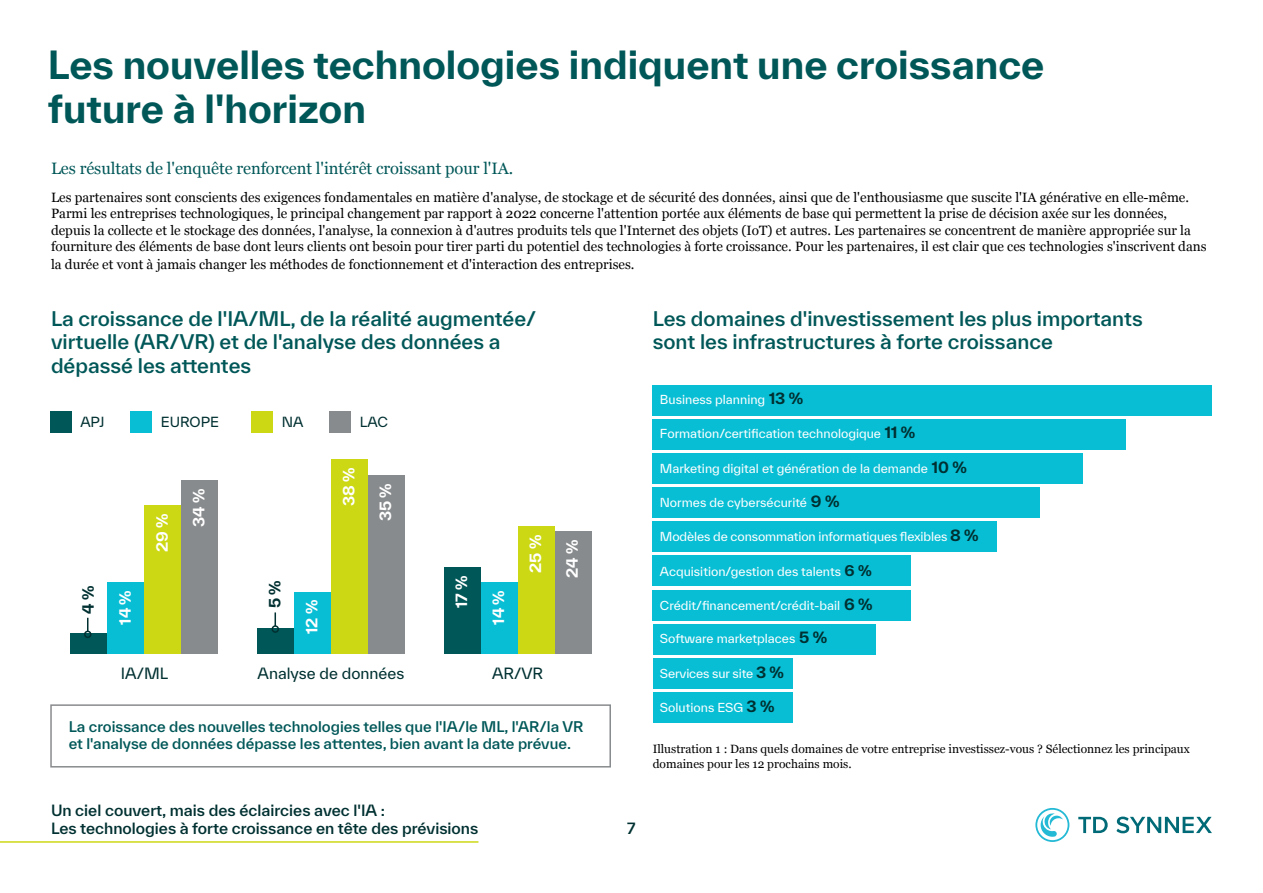
<style>
.page{position:relative;width:1263px;height:893px;background:#fff}
.page>*{position:absolute;margin:0;border:0;box-sizing:border-box;transform-origin:0 0}
.t1{font:700 37.5px/43.5px "TWK Everett";color:#005758}
.t2{font:500 19.5px/23.4px "TWK Everett";color:#005758}
.t3{font:16.5px "Georgia";letter-spacing:-.005em;color:#005758}
.t4{font:500 15px/18px "TWK Everett";color:#003031}
.t5{font:700 15px "TWK Everett";color:#fff}
.t6{font:15px "TWK Everett";color:#003031}
.t7{font:700 15px "TWK Everett";color:#003031}
.t8{font:500 14.25px/17.1px "TWK Everett";color:#005758}
.t9{font:13.5px/16.2px "Georgia";color:#000}
.t10{font:13.5px "TWK Everett";color:#003031}
.t11{font:12px "TWK Everett";color:#fff}
.t12{font:12px/14.4px "Georgia";color:#000}
.s1{font-weight:700;font-size:15px;color:#003031}
.s2{font-weight:700;font-size:14.25px;color:#003031}
</style>
<div class="page">
<svg style="left:1035px;top:808px;width:34px;height:34px"></svg>
<svg style="left:1078px;top:817px;width:30px;height:16px"></svg>
<svg style="left:1116px;top:817px;width:96px;height:16px"></svg>
<div style="left:50px;top:704px;width:561px;height:63px;border:2px solid #888b8d"></div>
<div style="left:181px;top:480px;width:37px;height:174px;background:#888b8d"></div>
<div style="left:144px;top:506px;width:37px;height:148px;background:#ccd814"></div>
<div style="left:107px;top:582px;width:37px;height:72px;background:#08bed5"></div>
<div style="left:70px;top:633px;width:37px;height:21px;background:#005758"></div>
<div style="left:368px;top:475px;width:37px;height:179px;background:#888b8d"></div>
<div style="left:331px;top:460px;width:37px;height:194px;background:#ccd814"></div>
<div style="left:294px;top:592px;width:37px;height:62px;background:#08bed5"></div>
<div style="left:257px;top:628px;width:37px;height:26px;background:#005758"></div>
<div style="left:555px;top:531px;width:37px;height:123px;background:#888b8d"></div>
<div style="left:518px;top:526px;width:37px;height:128px;background:#ccd814"></div>
<div style="left:481px;top:582px;width:37px;height:72px;background:#08bed5"></div>
<div style="left:443px;top:567px;width:37px;height:87px;background:#005758"></div>
<div style="left:50px;top:412px;width:21px;height:21px;background:#005758"></div>
<div style="left:131px;top:412px;width:21px;height:21px;background:#08bed5"></div>
<div style="left:330px;top:412px;width:21px;height:21px;background:#888b8d"></div>
<div style="left:252px;top:412px;width:21px;height:21px;background:#ccd814"></div>
<div style="left:653px;top:692px;width:139px;height:31px;background:#08bed5"></div>
<div style="left:653px;top:658px;width:139px;height:31px;background:#08bed5"></div>
<div style="left:653px;top:624px;width:222px;height:31px;background:#08bed5"></div>
<div style="left:653px;top:590px;width:258px;height:30px;background:#08bed5"></div>
<div style="left:653px;top:555px;width:258px;height:31px;background:#08bed5"></div>
<div style="left:653px;top:521px;width:344px;height:31px;background:#08bed5"></div>
<div style="left:653px;top:487px;width:387px;height:31px;background:#08bed5"></div>
<div style="left:653px;top:453px;width:430px;height:31px;background:#08bed5"></div>
<div style="left:653px;top:419px;width:473px;height:31px;background:#08bed5"></div>
<div style="left:653px;top:385px;width:559px;height:31px;background:#08bed5"></div>
<svg style="left:87px;top:618px;width:1px;height:13px"></svg>
<div style="left:84px;top:631px;width:8px;height:7px;border:2px solid #003031;border-radius:50%"></div>
<svg style="left:274px;top:612px;width:2px;height:13px"></svg>
<div style="left:272px;top:625px;width:7px;height:8px;border:2px solid #003031;border-radius:50%"></div>
<hr style="left:0;top:841px;width:478px;height:2px;background:#ccd814">
<h1 class="t1" style="left:48px;top:43px;width:998px">Les nouvelles technologies indiquent une croissance future à l'horizon</h1>
<p class="t3" style="left:51px;top:156px;width:464px">Les résultats de l'enquête renforcent l'intérêt croissant pour l'IA.</p>
<p class="t9" style="left:51px;top:189px;width:1157px">Les partenaires sont conscients des exigences fondamentales en matière d'analyse, de stockage et de sécurité des données, ainsi que de l'enthousiasme que suscite l'IA générative en elle-même.<br>Parmi les entreprises technologiques, le principal changement par rapport à 2022 concerne l'attention portée aux éléments de base qui permettent la prise de décision axée sur les données, depuis la collecte et le stockage des données, l'analyse, la connexion à d'autres produits tels que l'Internet des objets (IoT) et autres. Les partenaires se concentrent de manière appropriée sur la fourniture des éléments de base dont leurs clients ont besoin pour tirer parti du potentiel des technologies à forte croissance. Pour les partenaires, il est clair que ces technologies s'inscrivent dans</p>
<p class="t9" style="left:51px;top:255px;width:585px">la durée et vont à jamais changer les méthodes de fonctionnement et d'interaction des entreprises.</p>
<h2 class="t2" style="left:51px;top:307px;width:487px">La croissance de l'IA/ML, de la réalité augmentée/ virtuelle (AR/VR) et de l'analyse des données a dépassé les attentes</h2>
<h2 class="t2" style="left:653px;top:307px;width:491px">Les domaines d'investissement les plus importants sont les infrastructures à forte croissance</h2>
<p class="t10" style="left:80px;top:413px;width:26px">APJ</p>
<p class="t10" style="left:161px;top:413px;width:60px">EUROPE</p>
<p class="t10" style="left:282px;top:413px;width:23px">NA</p>
<p class="t10" style="left:360px;top:413px;width:30px">LAC</p>
<p class="t5" style="left:151px;top:552px;width:40px;rotate:-90deg">29 %</p>
<p class="t5" style="left:188px;top:527px;width:40px;rotate:-90deg">34 %</p>
<p class="t5" style="left:338px;top:506px;width:40px;rotate:-90deg">38 %</p>
<p class="t5" style="left:375px;top:521px;width:40px;rotate:-90deg">35 %</p>
<p class="t5" style="left:451px;top:608px;width:34px;rotate:-90deg">17 %</p>
<p class="t7" style="left:77px;top:614px;width:30px;rotate:-90deg">4 %</p>
<p class="t7" style="left:264px;top:608px;width:30px;rotate:-90deg">5 %</p>
<p class="t5" style="left:114px;top:625px;width:36px;rotate:-90deg">14 %</p>
<p class="t5" style="left:488px;top:625px;width:36px;rotate:-90deg">14 %</p>
<p class="t5" style="left:301px;top:634px;width:36px;rotate:-90deg">12 %</p>
<p class="t5" style="left:525px;top:573px;width:40px;rotate:-90deg">25 %</p>
<p class="t6" style="left:121px;top:663px;width:49px">IA/ML</p>
<p class="t6" style="left:258px;top:663px;width:148px">Analyse de données</p>
<p class="t6" style="left:492px;top:663px;width:53px">AR/VR</p>
<p class="t5" style="left:561px;top:578px;width:40px;rotate:-90deg">24 %</p>
<p class="t8" style="left:69px;top:717px;width:516px">La croissance des nouvelles technologies telles que l'IA/le ML, l'AR/la VR et l'analyse de données dépasse les attentes, bien avant la date prévue.</p>
<p class="t4" style="left:51px;top:801px;width:429px">Un ciel couvert, mais des éclaircies avec l'IA :<br>Les technologies à forte croissance en tête des prévisions</p>
<p class="t11" style="left:660px;top:391px;width:145px">Business planning <span class="s1">13 %</span></p>
<p class="t11" style="left:660px;top:425px;width:257px">Formation/certification technologique <span class="s1">11 %</span></p>
<p class="t11" style="left:660px;top:460px;width:308px">Marketing digital et génération de la demande <span class="s1">10 %</span></p>
<p class="t11" style="left:660px;top:494px;width:181px">Normes de cybersécurité <span class="s1">9 %</span></p>
<p class="t11" style="left:660px;top:528px;width:320px">Modèles de consommation informatiques flexibles <span class="s1">8 %</span></p>
<p class="t11" style="left:660px;top:563px;width:213px">Acquisition/gestion des talents <span class="s2">6 %</span></p>
<p class="t11" style="left:660px;top:597px;width:214px">Crédit/financement/crédit-bail <span class="s1">6 %</span></p>
<p class="t11" style="left:660px;top:630px;width:169px">Software marketplaces <span class="s1">5 %</span></p>
<p class="t11" style="left:660px;top:665px;width:125px">Services sur site <span class="s1">3 %</span></p>
<p class="t11" style="left:660px;top:699px;width:116px">Solutions ESG <span class="s1">3 %</span></p>
<p class="t12" style="left:653px;top:741px;width:539px">Illustration 1 : Dans quels domaines de votre entreprise investissez-vous ? Sélectionnez les principaux domaines pour les 12 prochains mois.</p>
<p class="t4" style="left:627px;top:819px;width:10px">7</p>
</div>
